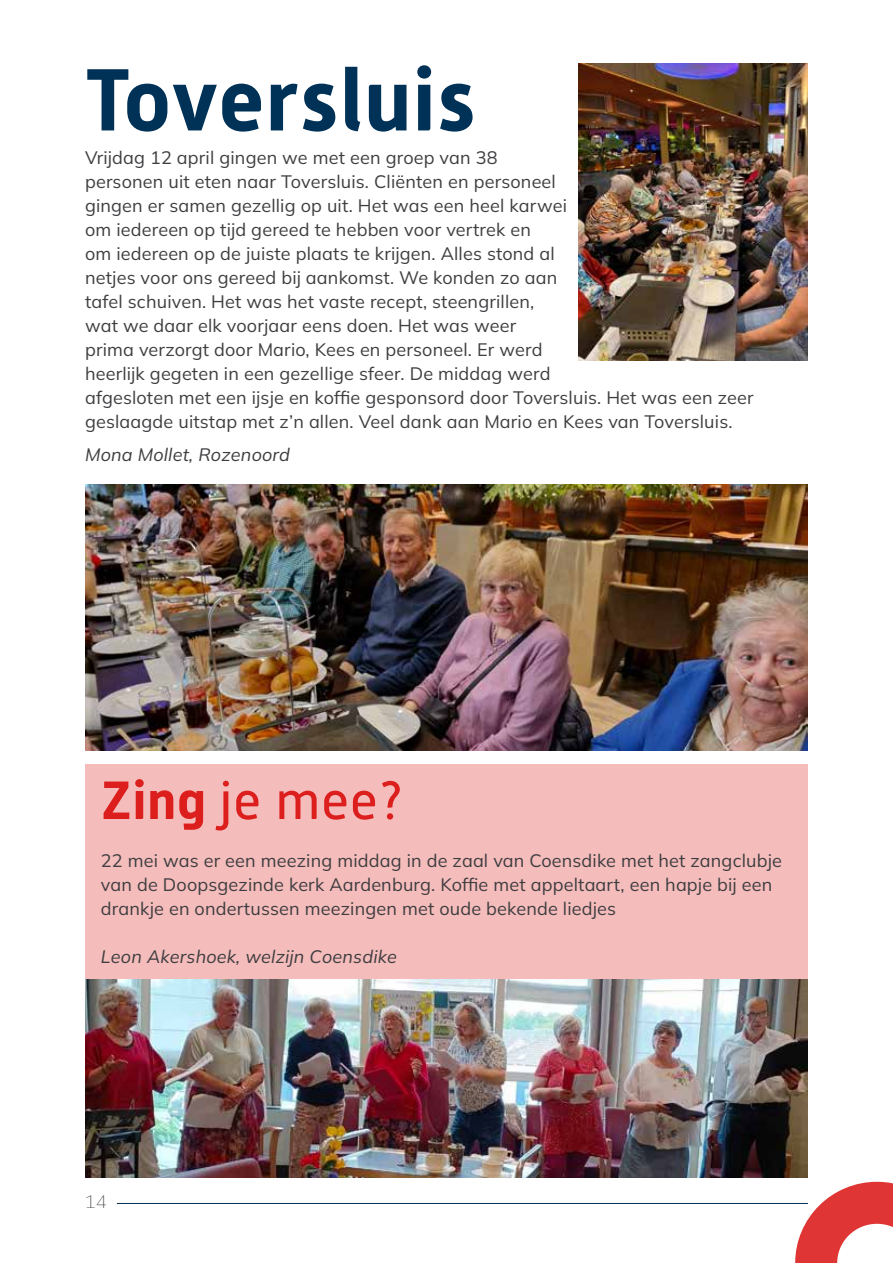
<style>
.page{position:relative;width:893px;height:1263px;background:#fff}
.page>*{position:absolute;margin:0;border:0;box-sizing:border-box;transform-origin:0 0}
.t1{font:700 87.75px "Alwyn New";letter-spacing:.01em;color:#003157}
.t2{font:53.7px "Alwyn New";color:#dc1f1d}
.t3{font:200 18px/24px "Mulish";letter-spacing:.01em;color:#3e3d40}
.t4{font:italic 200 18px "Mulish";letter-spacing:.01em;color:#3e3d40}
.t5{font:200 18px "IBM Plex Serif";color:#3e3d40}
.s1{font-weight:700}
</style>
<div class="page">
<hr style="left:117px;top:1203px;width:691px;height:1px;background:#003157">
<div style="left:85px;top:764px;width:723px;height:297px;background:#f4bcbb"></div>
<svg style="left:795px;top:1182px;width:98px;height:81px"></svg>
<img style="left:579px;top:64px;width:229px;height:296px">
<img style="left:85px;top:485px;width:723px;height:265px">
<img style="left:85px;top:979px;width:723px;height:199px">
<h1 class="t1" style="left:85px;top:49px;width:393px">Toversluis</h1>
<p class="t3" style="left:85px;top:145px;width:670px">Vrijdag 12 april gingen we met een groep van 38<br>personen uit eten naar Toversluis. Cliënten en personeel<br>gingen er samen gezellig op uit. Het was een heel karwei<br>om iedereen op tijd gereed te hebben voor vertrek en<br>om iedereen op de juiste plaats te krijgen. Alles stond al<br>netjes voor ons gereed bij aankomst. We konden zo aan<br>tafel schuiven. Het was het vaste recept, steengrillen,<br>wat we daar elk voorjaar eens doen. Het was weer<br>prima verzorgt door Mario, Kees en personeel. Er werd<br>heerlijk gegeten in een gezellige sfeer. De middag werd<br>afgesloten met een ijsje en koffie gesponsord door Toversluis. Het was een zeer geslaagde uitstap met z’n allen. Veel dank aan Mario en Kees van Toversluis.</p>
<p class="t4" style="left:85px;top:442px;width:207px">Mona Mollet, Rozenoord</p>
<h2 class="t2" style="left:101px;top:770px;width:304px"><span class="s1">Zing</span> je mee?</h2>
<p class="t3" style="left:101px;top:848px;width:682px">22 mei was er een meezing middag in de zaal van Coensdike met het zangclubje van de Doopsgezinde kerk Aardenburg. Koffie met appeltaart, een hapje bij een drankje en ondertussen meezingen met oude bekende liedjes</p>
<p class="t4" style="left:101px;top:944px;width:298px">Leon Akershoek, welzijn Coensdike</p>
<p class="t5" style="left:85px;top:1188px;width:23px">14</p>
</div>
